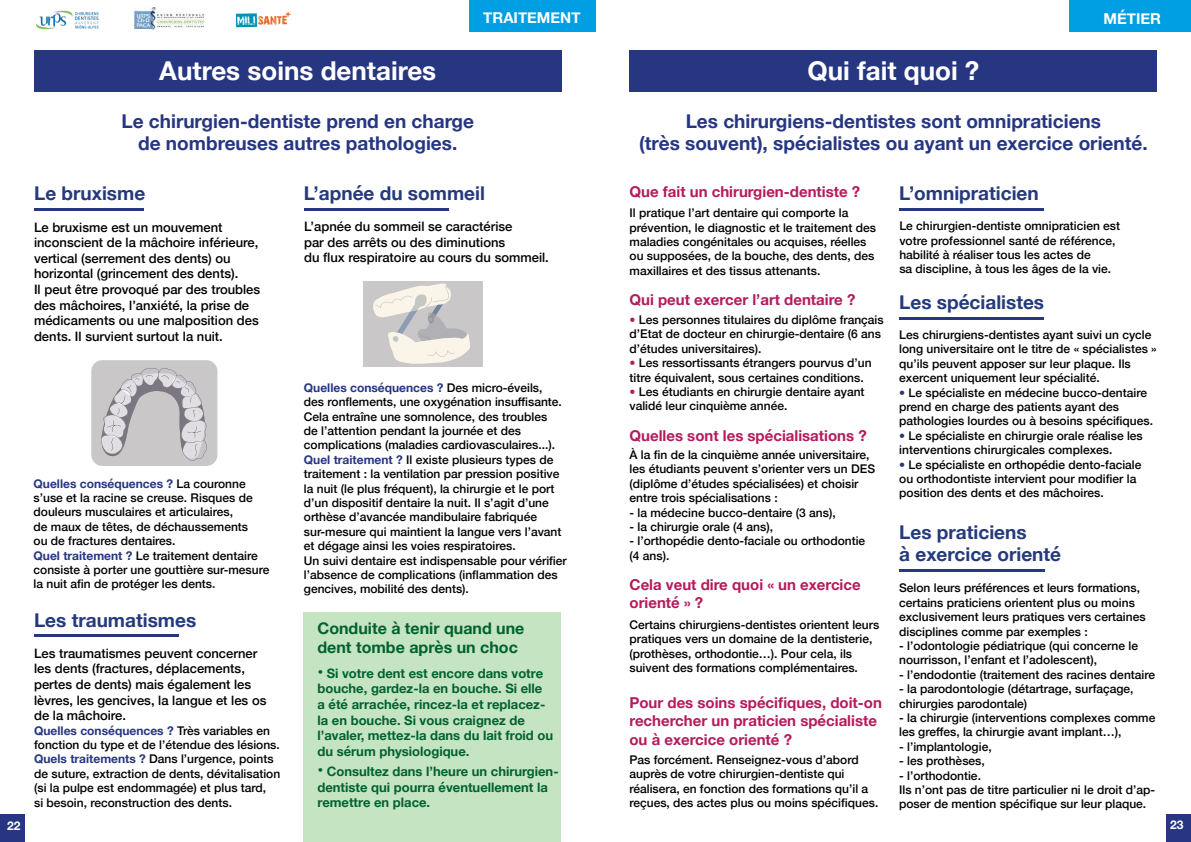
<style>
.page{position:relative;width:1191px;height:842px;background:#fff}
.page>*{position:absolute;margin:0;border:0;box-sizing:border-box;transform-origin:0 0}
.t1{font:700 26px "Helvetica Neue";color:#fff}
.t2{font:700 19px/22.8px "Helvetica Neue";color:#263683;text-align:center}
.t3{font:700 19px/22.8px "Helvetica Neue";color:#253a7d}
.t4{font:700 16px/19.2px "Helvetica Neue";color:#00612f}
.t5{font:700 15px/18px "Helvetica Neue";color:#b41b5d}
.t6{font:700 15px "Helvetica Neue";color:#fff}
.t7{font:500 13px/15.6px "Helvetica Neue";color:#000}
.t8{font:700 13px/15.6px "Helvetica Neue";color:#00622f}
.t9{font:500 12px/14.4px "Helvetica Neue";color:#000}
.t10{font:700 12px "Helvetica Neue";color:#fff}
.s1{font-weight:700;color:#273680}
.s2{font-size:17px}
.s3{color:#b11e5d}
.s4{color:#263878}
</style>
<div class="page">
<div style="left:1166px;top:815px;width:25px;height:27px;background:#283583"></div>
<div style="left:0;top:815px;width:25px;height:27px;background:#283583"></div>
<img style="left:133px;top:7px;width:72px;height:24px">
<img style="left:36px;top:10px;width:63px;height:19px">
<svg style="left:235px;top:11px;width:56px;height:17px"></svg>
<hr style="left:899px;top:208px;width:145px;height:3px;background:#273680">
<div style="left:363px;top:281px;width:119px;height:85px;background:#c9c7c7"></div>
<div style="left:304px;top:612px;width:257px;height:230px;background:#c5e4c2"></div>
<div style="left:34px;top:50px;width:527px;height:41px;background:#273680"></div>
<hr style="left:34px;top:208px;width:110px;height:3px;background:#273680">
<svg style="left:373px;top:283px;width:97px;height:81px"></svg>
<div style="left:91px;top:360px;width:126px;height:106px;background:#c9c7c7;border-radius:11px"></div>
<svg style="left:101px;top:368px;width:106px;height:93px"></svg>
<div style="left:469px;top:0;width:125px;height:31px;background:#009fe3"></div>
<div style="left:630px;top:50px;width:527px;height:41px;background:#273680"></div>
<div style="left:1069px;top:0;width:122px;height:32px;background:#009fe3"></div>
<hr style="left:304px;top:208px;width:144px;height:3px;background:#273680">
<hr style="left:34px;top:634px;width:145px;height:3px;background:#273680">
<hr style="left:899px;top:317px;width:145px;height:2px;background:#273680">
<hr style="left:899px;top:569px;width:145px;height:3px;background:#273680">
<p class="t6" style="left:483px;top:6px;width:99px">TRAITEMENT</p>
<p class="t6" style="left:493px;top:6px;width:99px">TRAITEMENT</p>
<h1 class="t1" style="left:159px;top:50px;width:278px">Autres soins dentaires</h1>
<h2 class="t2" style="left:121px;top:110px;width:354px">Le chirurgien-dentiste prend en charge de nombreuses autres pathologies.</h2>
<h2 class="t3" style="left:34px;top:182px;width:113px">Le bruxisme</h2>
<p class="t7" style="left:34px;top:218px;width:228px">Le bruxisme est un mouvement inconscient de la mâchoire inférieure, vertical (serrement des dents) ou horizontal (grincement des dents).<br>Il peut être provoqué par des troubles des mâchoires, l’anxiété, la prise de médicaments ou une malposition des dents. Il survient surtout la nuit.</p>
<p class="t9" style="left:34px;top:475px;width:237px"><span class="s1">Quelles conséquences ?</span> La couronne s’use et la racine se creuse. Risques de douleurs musculaires et articulaires,<br>de maux de têtes, de déchaussements<br>ou de fractures dentaires.<br><span class="s1">Quel traitement ?</span> Le traitement dentaire consiste à porter une gouttière sur-mesure la nuit afin de protéger les dents<span class="s1">.</span></p>
<h2 class="t3" style="left:34px;top:609px;width:164px">Les traumatismes</h2>
<p class="t7" style="left:34px;top:644px;width:234px">Les traumatismes peuvent concerner les dents (fractures, déplacements, pertes de dents) mais également les lèvres, les gencives, la langue et les os de la mâchoire.</p>
<p class="t9" style="left:34px;top:722px;width:248px"><span class="s1">Quelles conséquences ?</span> Très variables en fonction du type et de l’étendue des lésions.<br><span class="s1">Quels traitements ?</span> Dans l’urgence, points de suture, extraction de dents, dévitalisation (si la pulpe est endommagée) et plus tard,<br>si besoin, reconstruction des dents.</p>
<h2 class="t3" style="left:304px;top:182px;width:183px">L’apnée du sommeil</h2>
<p class="t7" style="left:304px;top:218px;width:246px">L’apnée du sommeil se caractérise<br>par des arrêts ou des diminutions<br>du flux respiratoire au cours du sommeil.</p>
<p class="t9" style="left:304px;top:379px;width:264px"><span class="s1">Quelles conséquences ?</span> Des micro-éveils,<br>des ronflements, une oxygénation insuffisante.<br>Cela entraîne une somnolence, des troubles<br>de l’attention pendant la journée et des complications (maladies cardiovasculaires...).<br><span class="s1">Quel traitement ?</span> Il existe plusieurs types de traitement : la ventilation par pression positive la nuit (le plus fréquent), la chirurgie et le port d’un dispositif dentaire la nuit. Il s’agit d’une orthèse d’avancée mandibulaire fabriquée sur-mesure qui maintient la langue vers l’avant et dégage ainsi les voies respiratoires.<br>Un suivi dentaire est indispensable pour vérifier l’absence de complications (inflammation des gencives, mobilité des dents).</p>
<h3 class="t4" style="left:317px;top:619px;width:208px">Conduite à tenir quand une dent tombe après un choc</h3>
<p class="t8" style="left:317px;top:666px;width:237px"><span class="s2">•</span> Si votre dent est encore dans votre bouche, gardez-la en bouche. Si elle<br>a été arrachée, rincez-la et replacez&shy;la en bouche. Si vous craignez de l’avaler, mettez-la dans du lait froid ou du sérum physiologique.</p>
<p class="t8" style="left:317px;top:764px;width:243px"><span class="s2">•</span> Consultez dans l’heure un chirurgien&shy;dentiste qui pourra éventuellement la remettre en place.</p>
<h1 class="t1" style="left:807px;top:50px;width:173px">Qui fait quoi ?</h1>
<p class="t6" style="left:1103px;top:7px;width:59px">MÉTIER</p>
<h2 class="t2" style="left:639px;top:110px;width:510px">Les chirurgiens-dentistes sont omnipraticiens<br>(très souvent), spécialistes ou ayant un exercice orienté.</h2>
<p class="t5" style="left:629px;top:183px;width:232px">Que fait un chirurgien-dentiste ?</p>
<p class="t9" style="left:629px;top:205px;width:248px">Il pratique l’art dentaire qui comporte la prévention, le diagnostic et le traitement des maladies congénitales ou acquises, réelles ou supposées, de la bouche, des dents, des maxillaires et des tissus attenants.</p>
<p class="t5" style="left:629px;top:291px;width:227px">Qui peut exercer l’art dentaire ?</p>
<p class="t9" style="left:629px;top:312px;width:256px"><span class="s3">•</span> Les personnes titulaires du diplôme français d’Etat de docteur en chirurgie-dentaire (6 ans d’études universitaires).</p>
<p class="t9" style="left:629px;top:355px;width:244px"><span class="s3">•</span> Les ressortissants étrangers pourvus d’un titre équivalent, sous certaines conditions.</p>
<p class="t9" style="left:629px;top:384px;width:236px"><span class="s3">•</span> Les étudiants en chirurgie dentaire ayant validé leur cinquième année.</p>
<p class="t5" style="left:629px;top:427px;width:239px">Quelles sont les spécialisations ?</p>
<p class="t9" style="left:629px;top:446px;width:247px">À la fin de la cinquième année universitaire, les étudiants peuvent s’orienter vers un DES (diplôme d’études spécialisées) et choisir entre trois spécialisations :</p>
<p class="t9" style="left:629px;top:504px;width:208px">- la médecine bucco-dentaire (3 ans),</p>
<p class="t9" style="left:629px;top:518px;width:145px">- la chirurgie orale (4 ans),</p>
<p class="t9" style="left:629px;top:533px;width:237px">- l’orthopédie dento-faciale ou orthodontie (4 ans).</p>
<p class="t5" style="left:629px;top:576px;width:233px">Cela veut dire quoi « un exercice orienté » ?</p>
<p class="t9" style="left:629px;top:616px;width:251px">Certains chirurgiens-dentistes orientent leurs pratiques vers un domaine de la dentisterie, (prothèses, orthodontie…). Pour cela, ils suivent des formations complémentaires.</p>
<p class="t5" style="left:629px;top:694px;width:254px">Pour des soins spécifiques, doit-on rechercher un praticien spécialiste ou à exercice orienté ?</p>
<p class="t9" style="left:629px;top:751px;width:250px">Pas forcément. Renseignez-vous d’abord auprès de votre chirurgien-dentiste qui réalisera, en fonction des formations qu’il a reçues, des actes plus ou moins spécifiques.</p>
<h2 class="t3" style="left:899px;top:182px;width:141px">L’omnipraticien</h2>
<p class="t9" style="left:899px;top:218px;width:222px">Le chirurgien-dentiste omnipraticien est votre professionnel santé de référence, habilité à réaliser tous les actes de<br>sa discipline, à tous les âges de la vie.</p>
<h2 class="t3" style="left:899px;top:291px;width:146px">Les spécialistes</h2>
<p class="t9" style="left:899px;top:327px;width:259px">Les chirurgiens-dentistes ayant suivi un cycle long universitaire ont le titre de « spécialistes » qu’ils peuvent apposer sur leur plaque. Ils exercent uniquement leur spécialité.</p>
<p class="t9" style="left:899px;top:384px;width:255px"><span class="s4">•</span> Le spécialiste en médecine bucco-dentaire prend en charge des patients ayant des pathologies lourdes ou à besoins spécifiques.</p>
<p class="t9" style="left:899px;top:427px;width:245px"><span class="s4">•</span> Le spécialiste en chirurgie orale réalise les interventions chirurgicales complexes.</p>
<p class="t9" style="left:899px;top:456px;width:244px"><span class="s4">•</span> Le spécialiste en orthopédie dento-faciale ou orthodontiste intervient pour modifier la position des dents et des mâchoires.</p>
<h2 class="t3" style="left:899px;top:521px;width:163px">Les praticiens<br>à exercice orienté</h2>
<p class="t9" style="left:899px;top:580px;width:248px">Selon leurs préférences et leurs formations, certains praticiens orientent plus ou moins exclusivement leurs pratiques vers certaines disciplines comme par exemples :</p>
<p class="t9" style="left:899px;top:637px;width:240px">- l’odontologie pédiatrique (qui concerne le nourrisson, l’enfant et l’adolescent),</p>
<p class="t9" style="left:899px;top:666px;width:257px">- l’endodontie (traitement des racines dentaire</p>
<p class="t9" style="left:899px;top:681px;width:236px">- la parodontologie (détartrage, surfaçage, chirurgies parodontale)</p>
<p class="t9" style="left:899px;top:709px;width:258px">- la chirurgie (interventions complexes comme les greffes, la chirurgie avant implant…),</p>
<p class="t9" style="left:899px;top:738px;width:94px">- l’implantologie,</p>
<p class="t9" style="left:899px;top:753px;width:87px">- les prothèses,</p>
<p class="t9" style="left:899px;top:767px;width:257px">- l’orthodontie.<br>Ils n’ont pas de titre particulier ni le droit d’ap&shy;poser de mention spécifique sur leur plaque.</p>
<p class="t10" style="left:7px;top:816px;width:15px">22</p>
<p class="t10" style="left:1170px;top:816px;width:15px">23</p>
</div>
